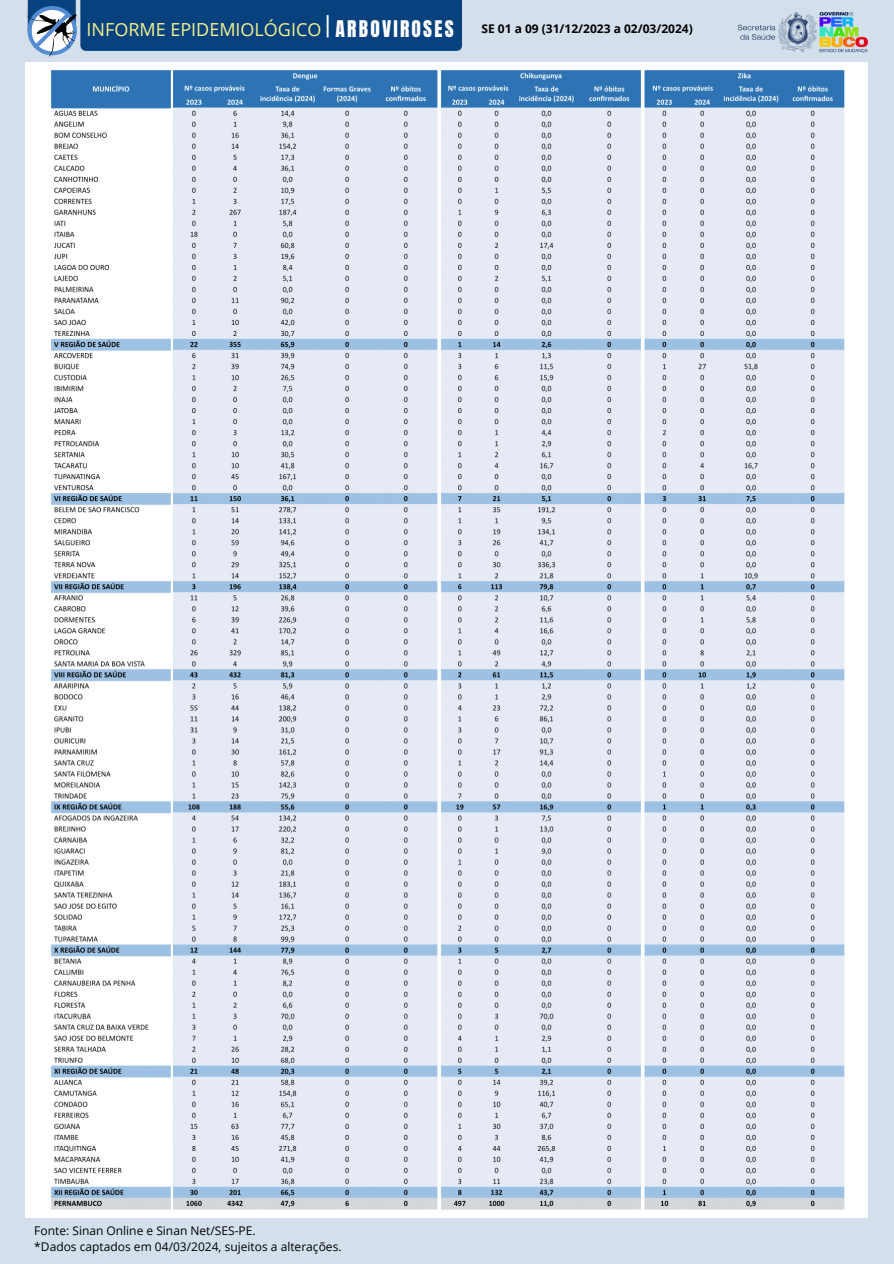
<style>
.page{position:relative;width:894px;height:1264px;background:#fff}
.page>*{position:absolute;margin:0;border:0;box-sizing:border-box;transform-origin:0 0}
.t1{font:23.85px "Clear Sans";color:#fff}
.t2{font:19.5px "Anton";letter-spacing:.115em;color:#fff}
.t3{font:18px "Open Sans";color:#f3f28c}
.t4{font:12px "Open Sans";color:#000}
.t5{font:700 12px "Open Sans";color:#000}
</style>
<div class="page">
<div style="left:0;top:0;width:893px;height:1263px;background:#d3e0eb"></div>
<div style="left:25px;top:63px;width:842px;height:1154px;background:#fff"></div>
<img style="left:737px;top:13px;width:130px;height:39px">
<svg style="left:26px;top:0;width:436px;height:57px;background:#2b5d90"></svg>
<img style="left:51px;top:70px;width:794px;height:1140px">
<h1 class="t3" style="left:87px;top:17px;width:236px">INFORME EPIDEMIOLÓGICO</h1>
<h2 class="t1" style="left:322px;top:8px;width:11px">|</h2>
<h1 class="t2" style="left:335px;top:15px;width:119px">ARBOVIROSES</h1>
<p class="t5" style="left:481px;top:20px;width:213px">SE 01 a 09 (31/12/2023 a 02/03/2024)</p>
<p class="t4" style="left:34px;top:1221px;width:223px">Fonte: Sinan Online e Sinan Net/SES-PE.</p>
<p class="t4" style="left:34px;top:1237px;width:309px">*Dados captados em 04/03/2024, sujeitos a alterações.</p>
</div>
